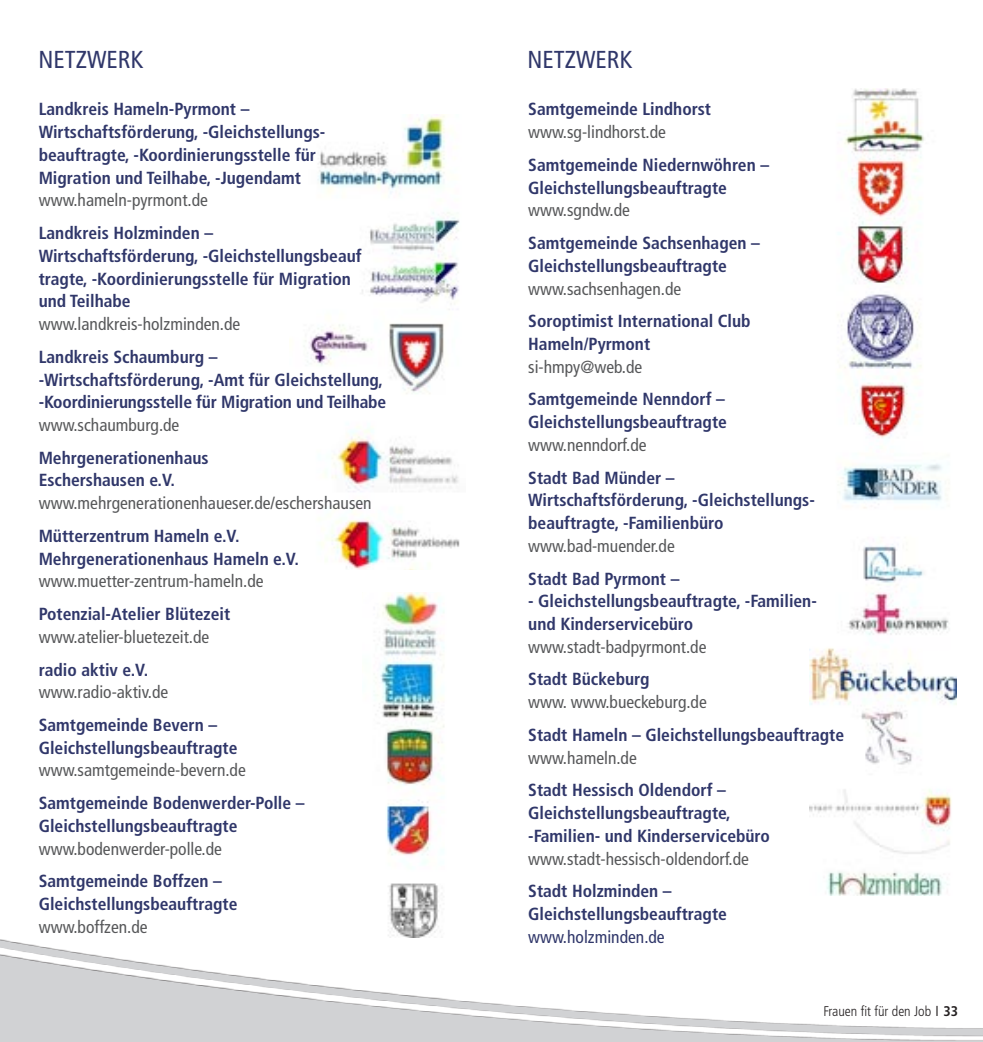
<style>
.page{position:relative;width:983px;height:1042px;background:#fff}
.page>*{position:absolute;margin:0;border:0;box-sizing:border-box;transform-origin:0 0}
.t1{font:condensed 24.5px "Frutiger";color:#30376a}
.t2{font:700 condensed 17.5px/22.8px "Frutiger";color:#30376a}
.t3{font:condensed 17.5px "Frutiger";color:#57585a}
.t4{font:condensed 17.5px "Frutiger";color:#30376a}
.t5{font:300 condensed 14px "Frutiger";color:#231f20}
.s1{font-family:"Trade Gothic";font-weight:400;font-stretch:normal}
.s2{font-weight:700}
</style>
<div class="page">
<svg style="left:0;top:1038px;width:982px;height:4px;background:#d2d3d5"></svg>
<svg style="left:0;top:939px;width:982px;height:99px"></svg>
<img style="left:809px;top:88px;width:147px;height:807px">
<img style="left:305px;top:114px;width:155px;height:455px">
<img style="left:374px;top:592px;width:70px;height:346px">
<h1 class="t1" style="left:38px;top:45px;width:106px">NETZWERK</h1>
<h1 class="t1" style="left:527px;top:45px;width:106px">NETZWERK</h1>
<p class="t2" style="left:39px;top:98px;width:288px">Landkreis Hameln-Pyrmont – Wirtschaftsförderung, -Gleichstellungs&shy;beauftragte, -Koordinierungsstelle für Migration und Teilhabe, -Jugendamt</p>
<p class="t3" style="left:39px;top:190px;width:171px">www.hameln-pyrmont.de</p>
<p class="t2" style="left:39px;top:222px;width:324px">Landkreis Holzminden – Wirtschaftsförderung, -Gleichstellungsbeauf tragte, -Koordinierungsstelle für Migration und Teilhabe</p>
<p class="t3" style="left:39px;top:314px;width:203px">www.landkreis-holzminden.de</p>
<p class="t2" style="left:39px;top:345px;width:349px">Landkreis Schaumburg – -Wirtschaftsförderung, -Amt für Gleichstellung, -Koordinierungsstelle für Migration und Teilhabe</p>
<p class="t3" style="left:39px;top:415px;width:142px">www.schaumburg.de</p>
<p class="t2" style="left:39px;top:446px;width:171px">Mehrgenerationenhaus<br>Eschershausen e.V.</p>
<p class="t3" style="left:39px;top:493px;width:334px">www.mehrgenerationenhaueser.de/eschershausen</p>
<p class="t2" style="left:39px;top:524px;width:262px">Mütterzentrum Hameln e.V.<br>Mehrgenerationenhaus Hameln e.V.</p>
<p class="t3" style="left:39px;top:571px;width:226px">www.muetter-zentrum-hameln.de</p>
<p class="t2" style="left:39px;top:603px;width:193px">Potenzial-Atelier Blütezeit</p>
<p class="t3" style="left:39px;top:626px;width:172px">www.atelier-bluetezeit.de</p>
<p class="t2" style="left:39px;top:658px;width:111px">radio aktiv e.V.</p>
<p class="t3" style="left:39px;top:682px;width:131px">www.radio-aktiv.de</p>
<p class="t2" style="left:39px;top:713px;width:200px">Samtgemeinde Bevern –<br>Gleichstellungsbeauftragte</p>
<p class="t3" style="left:39px;top:760px;width:208px">www.samtgemeinde-bevern.de</p>
<p class="t2" style="left:39px;top:792px;width:267px">Samtgemeinde Bodenwerder-Polle –<br>Gleichstellungsbeauftragte</p>
<p class="t3" style="left:39px;top:838px;width:185px">www.bodenwerder-polle.de</p>
<p class="t2" style="left:39px;top:870px;width:200px">Samtgemeinde Boffzen –<br>Gleichstellungsbeauftragte</p>
<p class="t3" style="left:39px;top:916px;width:110px">www.boffzen.de</p>
<p class="t2" style="left:528px;top:98px;width:184px">Samtgemeinde Lindhorst</p>
<p class="t3" style="left:528px;top:122px;width:139px">www.sg-lindhorst.de</p>
<p class="t2" style="left:528px;top:153px;width:242px">Samtgemeinde Niedernwöhren –<br>Gleichstellungsbeauftragte</p>
<p class="t3" style="left:528px;top:200px;width:103px">www.sgndw.de</p>
<p class="t2" style="left:528px;top:232px;width:233px">Samtgemeinde Sachsenhagen –<br>Gleichstellungsbeauftragte</p>
<p class="t3" style="left:528px;top:278px;width:154px">www.sachsenhagen.de</p>
<p class="t2" style="left:528px;top:310px;width:224px">Soroptimist International Club<br>Hameln/Pyrmont</p>
<p class="t3" style="left:528px;top:356px;width:116px">si-hmpy@web.de</p>
<p class="t2" style="left:528px;top:388px;width:200px">Samtgemeinde Nenndorf –<br>Gleichstellungsbeauftragte</p>
<p class="t3" style="left:528px;top:435px;width:120px">www.nenndorf.de</p>
<p class="t2" style="left:528px;top:466px;width:288px">Stadt Bad Münder –<br>Wirtschaftsförderung, -Gleichstellungs&shy;beauftragte, -Familienbüro</p>
<p class="t3" style="left:528px;top:535px;width:148px">www.bad-muender.de</p>
<p class="t2" style="left:528px;top:567px;width:153px">Stadt Bad Pyrmont –</p>
<p class="t2" style="left:528px;top:590px;width:290px">- Gleichstellungsbeauftragte, -Familien&shy;und Kinderservicebüro</p>
<p class="t3" style="left:528px;top:636px;width:180px">www.stadt-badpyrmont.de</p>
<p class="t2" style="left:528px;top:668px;width:123px">Stadt Bückeburg</p>
<p class="t3" style="left:528px;top:692px;width:180px">www. www.bueckeburg.de</p>
<p class="t2" style="left:528px;top:723px;width:317px">Stadt Hameln – Gleichstellungsbeauftragte</p>
<p class="t3" style="left:528px;top:747px;width:110px">www.hameln.de</p>
<p class="t2" style="left:528px;top:779px;width:243px">Stadt Hessisch Oldendorf –<br>Gleichstellungsbeauftragte, -Familien- und Kinderservicebüro</p>
<p class="t3" style="left:528px;top:848px;width:222px">www.stadt-hessisch-oldendorf.de</p>
<p class="t2" style="left:528px;top:880px;width:200px">Stadt Holzminden –<br>Gleichstellungsbeauftragte</p>
<p class="t4" style="left:528px;top:926px;width:138px">www.holzminden.de</p>
<p class="t5" style="left:823px;top:1003px;width:136px">Frauen fit für den Job <span class="s1">I</span> <span class="s2">33</span></p>
</div>
